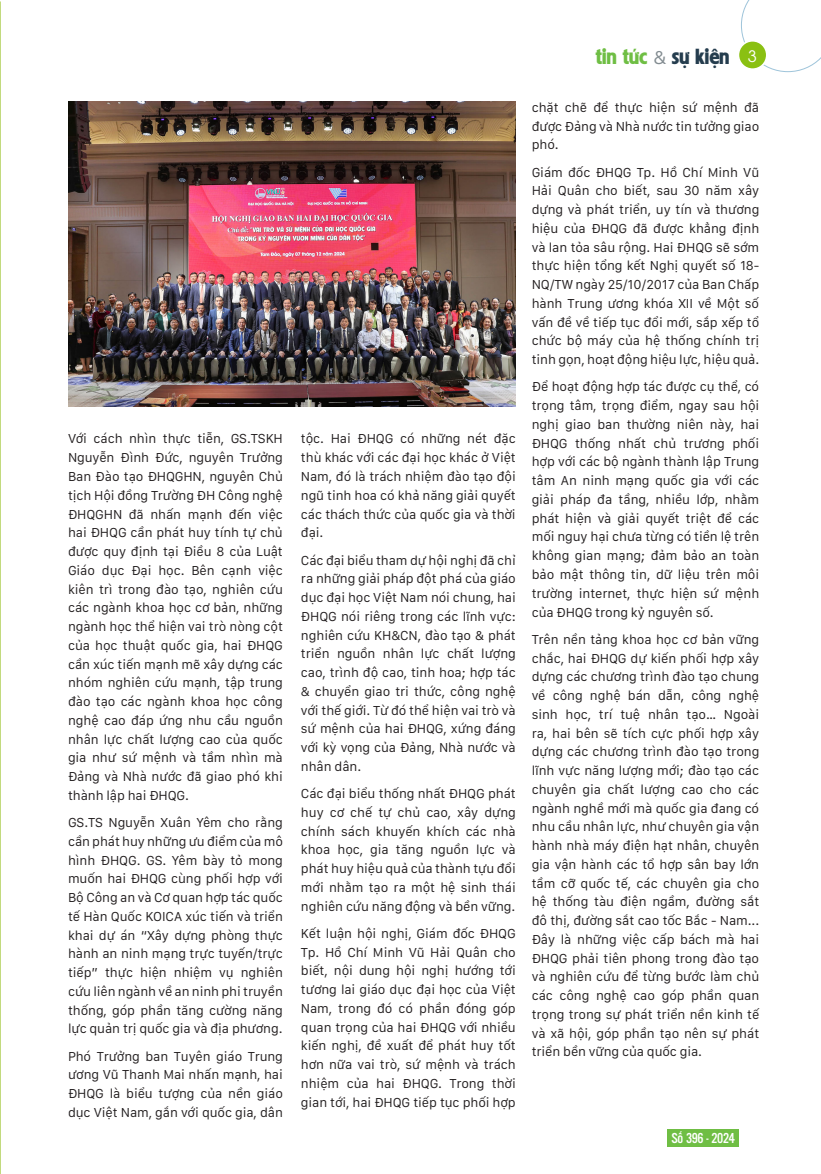
<style>
.page{position:relative;width:821px;height:1174px;background:#fff}
.page>*{position:absolute;margin:0;border:0;box-sizing:border-box;transform-origin:0 0}
.t1{font:19.5px "UTM American Sans";color:#6fbe44}
.t2{font:15.6px "UTM Avo";color:#fff;scale:1.05 1}
.t3{font:15px "UTM Alter Gothic";letter-spacing:-.03em;color:#fff}
.t4{font:13.5px/18.8px "San Francisco Text";letter-spacing:-.01em;color:#231f20;text-align:justify}
.s1{font-family:"San Francisco Text";color:#838c91}
.s2{color:#253d4e}
</style>
<div class="page">
<svg style="left:741px;top:0;width:79px;height:72px"></svg>
<div style="left:738px;top:41px;width:28px;height:28px;background:#8ac012;border-radius:50%"></div>
<div style="left:737px;top:40px;width:30px;height:30px;border:2px solid #fff;border-radius:50%"></div>
<div style="left:667px;top:1129px;width:71px;height:18px;background:#6fbe44"></div>
<hr style="left:0;top:1px;width:1px;height:1173px;background:#93be19">
<img style="left:68px;top:102px;width:448px;height:304px">
<p class="t4" style="left:68px;top:429px;width:216px">Với cách nhìn thực tiễn, GS.TSKH Nguyễn Đình Đức, nguyên Trưởng Ban Đào tạo ĐHQGHN, nguyên Chủ tịch Hội đồng Trường ĐH Công nghệ ĐHQGHN đã nhấn mạnh đến việc hai ĐHQG cần phát huy tính tự chủ được quy định tại Điều 8 của Luật Giáo dục Đại học. Bên cạnh việc kiên trì trong đào tạo, nghiên cứu các ngành khoa học cơ bản, những ngành học thể hiện vai trò nòng cột của học thuật quốc gia, hai ĐHQG cần xúc tiến mạnh mẽ xây dựng các nhóm nghiên cứu mạnh, tập trung đào tạo các ngành khoa học công nghệ cao đáp ứng nhu cầu nguồn nhân lực chất lượng cao của quốc gia như sứ mệnh và tầm nhìn mà Đảng và Nhà nước đã giao phó khi thành lập hai ĐHQG.</p>
<p class="t4" style="left:68px;top:813px;width:216px">GS.TS Nguyễn Xuân Yêm cho rằng cần phát huy những ưu điểm của mô hình ĐHQG. GS. Yêm bày tỏ mong muốn hai ĐHQG cùng phối hợp với Bộ Công an và Cơ quan hợp tác quốc tế Hàn Quốc KOICA xúc tiến và triển khai dự án “Xây dựng phòng thực hành an ninh mạng trực tuyến/trực tiếp” thực hiện nhiệm vụ nghiên cứu liên ngành về an ninh phi truyền thống, góp phần tăng cường năng lực quản trị quốc gia và địa phương.</p>
<p class="t4" style="left:68px;top:1046px;width:216px">Phó Trưởng ban Tuyên giáo Trung ương Vũ Thanh Mai nhấn mạnh, hai ĐHQG là biểu tượng của nền giáo dục Việt Nam, gắn với quốc gia, dân</p>
<p class="t4" style="left:301px;top:429px;width:216px">tộc. Hai ĐHQG có những nét đặc thù khác với các đại học khác ở Việt Nam, đó là trách nhiệm đào tạo đội ngũ tinh hoa có khả năng giải quyết các thách thức của quốc gia và thời đại.</p>
<p class="t4" style="left:301px;top:550px;width:216px">Các đại biểu tham dự hội nghị đã chỉ ra những giải pháp đột phá của giáo dục đại học Việt Nam nói chung, hai ĐHQG nói riêng trong các lĩnh vực: nghiên cứu KH&amp;CN, đào tạo &amp; phát triển nguồn nhân lực chất lượng cao, trình độ cao, tinh hoa; hợp tác &amp; chuyển giao tri thức, công nghệ với thế giới. Từ đó thể hiện vai trò và sứ mệnh của hai ĐHQG, xứng đáng với kỳ vọng của Đảng, Nhà nước và nhân dân.</p>
<p class="t4" style="left:301px;top:784px;width:216px">Các đại biểu thống nhất ĐHQG phát huy cơ chế tự chủ cao, xây dựng chính sách khuyến khích các nhà khoa học, gia tăng nguồn lực và phát huy hiệu quả của thành tựu đổi mới nhằm tạo ra một hệ sinh thái nghiên cứu năng động và bền vững.</p>
<p class="t4" style="left:301px;top:923px;width:216px">Kết luận hội nghị, Giám đốc ĐHQG Tp. Hồ Chí Minh Vũ Hải Quân cho biết, nội dung hội nghị hướng tới tương lai giáo dục đại học của Việt Nam, trong đó có phần đóng góp quan trọng của hai ĐHQG với nhiều kiến nghị, đề xuất để phát huy tốt hơn nữa vai trò, sứ mệnh và trách nhiệm của hai ĐHQG. Trong thời gian tới, hai ĐHQG tiếp tục phối hợp</p>
<p class="t1" style="left:596px;top:41px;width:136px">tin tức <span class="s1">&amp;</span> <span class="s2">sự kiện</span></p>
<p class="t2" style="left:747px;top:44px;width:10px">3</p>
<p class="t4" style="left:531px;top:97px;width:229px">chặt chẽ để thực hiện sứ mệnh đã được Đảng và Nhà nước tin tưởng giao phó.</p>
<p class="t4" style="left:531px;top:162px;width:229px">Giám đốc ĐHQG Tp. Hồ Chí Minh Vũ Hải Quân cho biết, sau 30 năm xây dựng và phát triển, uy tín và thương hiệu của ĐHQG đã được khẳng định và lan tỏa sâu rộng. Hai ĐHQG sẽ sớm thực hiện tổng kết Nghị quyết số 18- NQ/TW ngày 25/10/2017 của Ban Chấp hành Trung ương khóa XII về Một số vấn đề về tiếp tục đổi mới, sắp xếp tổ chức bộ máy của hệ thống chính trị tinh gọn, hoạt động hiệu lực, hiệu quả.</p>
<p class="t4" style="left:531px;top:377px;width:229px">Để hoạt động hợp tác được cụ thể, có trọng tâm, trọng điểm, ngay sau hội nghị giao ban thường niên này, hai ĐHQG thống nhất chủ trương phối hợp với các bộ ngành thành lập Trung tâm An ninh mạng quốc gia với các giải pháp đa tầng, nhiều lớp, nhằm phát hiện và giải quyết triệt để các mối nguy hại chưa từng có tiền lệ trên không gian mạng; đảm bảo an toàn bảo mật thông tin, dữ liệu trên môi trường internet, thực hiện sứ mệnh của ĐHQG trong kỷ nguyên số.</p>
<p class="t4" style="left:531px;top:629px;width:229px">Trên nền tảng khoa học cơ bản vững chắc, hai ĐHQG dự kiến phối hợp xây dựng các chương trình đào tạo chung về công nghệ bán dẫn, công nghệ sinh học, trí tuệ nhân tạo… Ngoài ra, hai bên sẽ tích cực phối hợp xây dựng các chương trình đào tạo trong lĩnh vực năng lượng mới; đào tạo các chuyên gia chất lượng cao cho các ngành nghề mới mà quốc gia đang có nhu cầu nhân lực, như chuyên gia vận hành nhà máy điện hạt nhân, chuyên gia vận hành các tổ hợp sân bay lớn tầm cỡ quốc tế, các chuyên gia cho hệ thống tàu điện ngầm, đường sắt đô thị, đường sắt cao tốc Bắc - Nam...<br>Đây là những việc cấp bách mà hai ĐHQG phải tiên phong trong đào tạo và nghiên cứu để từng bước làm chủ các công nghệ cao góp phần quan trọng trong sự phát triển nền kinh tế và xã hội, góp phần tạo nên sự phát triển bền vững của quốc gia.</p>
<p class="t3" style="left:671px;top:1128px;width:65px">Số 396 - 2024</p>
</div>
